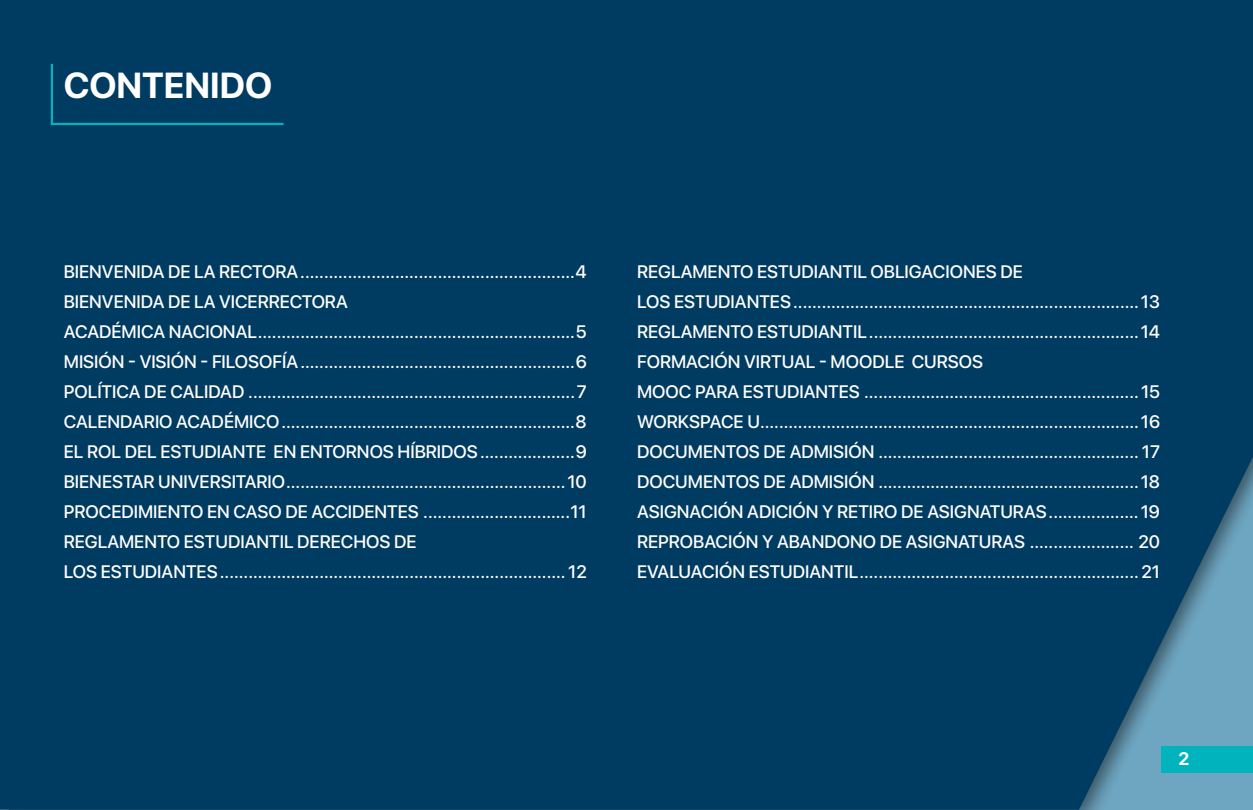
<style>
.page{position:relative;width:1253px;height:810px;background:#fff}
.page>*{position:absolute;margin:0;border:0;box-sizing:border-box;transform-origin:0 0}
.t1{font:700 36px "SF Pro Display";color:#fff}
.t2{font:500 18px/30px "SF Pro Display";color:#fff}
.t3{font:700 18px "SF Pro Display";color:#fff}
</style>
<div class="page">
<div style="left:0;top:0;width:1252px;height:810px;background:#003b61"></div>
<div style="left:50px;top:62px;width:236px;height:64px;background:#003b61"></div>
<div style="left:1161px;top:746px;width:91px;height:26px;background:#00b3bd"></div>
<h1 class="t1" style="left:64px;top:65px;width:210px">CONTENIDO</h1>
<p class="t2" style="left:64px;top:258px;width:524px">BIENVENIDA DE LA RECTORA..........................................................4<br>BIENVENIDA DE LA VICERRECTORA<br>ACADÉMICA NACIONAL...................................................................5<br>MISIÓN - VISIÓN - FILOSOFÍA..........................................................6<br>POLÍTICA DE CALIDAD .....................................................................7<br>CALENDARIO ACADÉMICO..............................................................8<br>EL ROL DEL ESTUDIANTE EN ENTORNOS HÍBRIDOS....................9<br>BIENESTAR UNIVERSITARIO...........................................................10<br>PROCEDIMIENTO EN CASO DE ACCIDENTES ...............................11<br>REGLAMENTO ESTUDIANTIL DERECHOS DE<br>LOS ESTUDIANTES......................................................................... 12</p>
<p class="t2" style="left:637px;top:258px;width:524px">REGLAMENTO ESTUDIANTIL OBLIGACIONES DE<br>LOS ESTUDIANTES.........................................................................13<br>REGLAMENTO ESTUDIANTIL.........................................................14<br>FORMACIÓN VIRTUAL - MOODLE CURSOS<br>MOOC PARA ESTUDIANTES .......................................................... 15<br>WORKSPACE U................................................................................16<br>DOCUMENTOS DE ADMISIÓN ....................................................... 17<br>DOCUMENTOS DE ADMISIÓN .......................................................18<br>ASIGNACIÓN ADICIÓN Y RETIRO DE ASIGNATURAS................... 19<br>REPROBACIÓN Y ABANDONO DE ASIGNATURAS ...................... 20<br>EVALUACIÓN ESTUDIANTIL...........................................................21</p>
<p class="t3" style="left:1178px;top:749px;width:12px">2</p>
</div>
